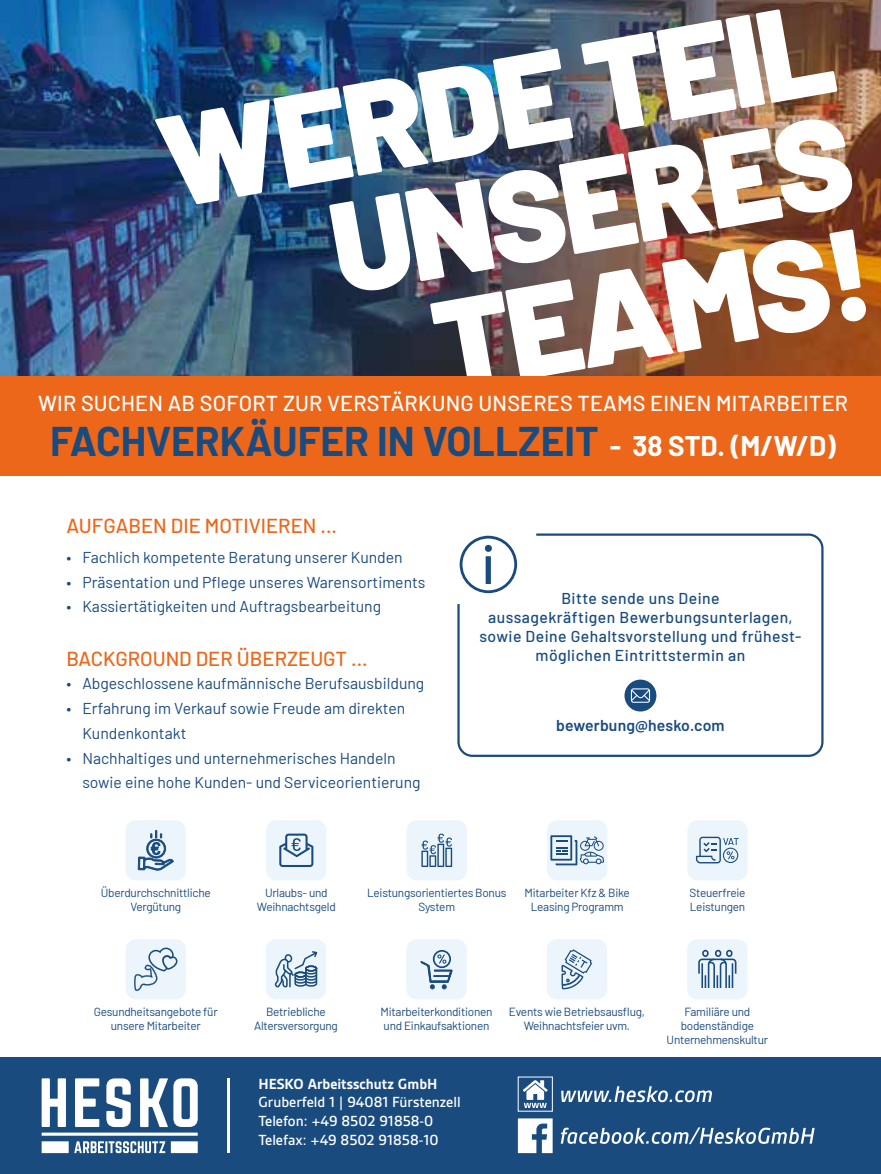
<style>
.page{position:relative;width:881px;height:1174px;background:#fff}
.page>*{position:absolute;margin:0;border:0;box-sizing:border-box;transform-origin:0 0}
.t1{font:900 130.05px/114.8px "Barlow";color:#fff;text-align:right}
.t2{font:700 40.5px "Barlow";color:#1a4b7e}
.t3{font:500 21.6px "Barlow";letter-spacing:.01em;color:#fff}
.t4{font:500 20.25px "Barlow";color:#ec671a}
.t5{font:15.75px/24.8px "Barlow";color:#1a4b7e}
.t6{font:500 15.75px/18.9px "Barlow";letter-spacing:.03em;color:#1a4b7e;text-align:center}
.t7{font:500 15.75px/18.9px "Gesta";color:#fff}
.t8{font:700 15.75px "Gesta";color:#fff}
.t9{font:600 15.75px "Barlow";letter-spacing:.01em;color:#1a4b7e}
.t10{font:11.7px/14.2px "Barlow";letter-spacing:-.02em;color:#1a4b7e;text-align:center}
.s1{font-size:27.68px;color:#fff}
</style>
<div class="page">
<div style="left:0;top:1057px;width:880px;height:117px;background:#1a4b7e"></div>
<svg style="left:74px;top:1141px;width:91px;height:12px"></svg>
<div style="left:171px;top:1141px;width:27px;height:12px;background:#fff"></div>
<div style="left:42px;top:1141px;width:27px;height:12px;background:#fff"></div>
<hr style="left:42px;top:1132px;width:156px;height:3px;background:#fff">
<svg style="left:42px;top:1078px;width:24px;height:49px"></svg>
<svg style="left:75px;top:1078px;width:24px;height:49px"></svg>
<svg style="left:106px;top:1078px;width:25px;height:49px"></svg>
<svg style="left:140px;top:1078px;width:58px;height:49px"></svg>
<hr style="left:227px;top:1078px;width:2px;height:75px;background:#fff">
<svg style="left:517px;top:1118px;width:35px;height:35px"></svg>
<svg style="left:517px;top:1076px;width:35px;height:35px"></svg>
<svg style="left:523px;top:1080px;width:24px;height:28px"></svg>
<svg style="left:561px;top:1086px;width:150px;height:16px"></svg>
<svg style="left:560px;top:1127px;width:254px;height:17px"></svg>
<svg style="left:457px;top:533px;width:367px;height:224px"></svg>
<svg style="left:484px;top:545px;width:7px;height:39px"></svg>
<div style="left:459px;top:536px;width:58px;height:57px;border:3px solid #1a4b7e;border-radius:50%"></div>
<div style="left:624px;top:679px;width:32px;height:32px;background:#1a4b7e;border-radius:50%"></div>
<svg style="left:630px;top:688px;width:19px;height:14px"></svg>
<div style="left:126px;top:820px;width:60px;height:60px;background:#ebf5fb;border-radius:10px"></div>
<svg style="left:138px;top:830px;width:36px;height:40px"></svg>
<div style="left:126px;top:939px;width:60px;height:60px;background:#ebf5fb;border-radius:10px"></div>
<svg style="left:134px;top:947px;width:43px;height:44px"></svg>
<div style="left:266px;top:820px;width:60px;height:60px;background:#ebf5fb;border-radius:10px"></div>
<svg style="left:279px;top:833px;width:34px;height:34px"></svg>
<div style="left:266px;top:939px;width:60px;height:60px;background:#ebf5fb;border-radius:10px"></div>
<svg style="left:274px;top:951px;width:43px;height:37px"></svg>
<div style="left:406px;top:820px;width:60px;height:60px;background:#ebf5fb;border-radius:10px"></div>
<svg style="left:421px;top:833px;width:31px;height:34px"></svg>
<div style="left:406px;top:939px;width:60px;height:60px;background:#ebf5fb;border-radius:10px"></div>
<svg style="left:420px;top:954px;width:32px;height:35px"></svg>
<div style="left:432px;top:950px;width:19px;height:18px;border:2px solid #1a4b7e;border-radius:50%"></div>
<div style="left:547px;top:820px;width:60px;height:60px;background:#ebf5fb;border-radius:10px"></div>
<svg style="left:550px;top:835px;width:53px;height:30px"></svg>
<div style="left:546px;top:939px;width:60px;height:60px;background:#ebf5fb;border-radius:10px"></div>
<svg style="left:561px;top:949px;width:31px;height:40px"></svg>
<div style="left:687px;top:820px;width:60px;height:60px;background:#ebf5fb;border-radius:10px"></div>
<svg style="left:695px;top:836px;width:43px;height:27px"></svg>
<div style="left:722px;top:847px;width:16px;height:16px;border:1px solid #1a4b7e;border-radius:50%"></div>
<div style="left:687px;top:939px;width:60px;height:60px;background:#ebf5fb;border-radius:10px"></div>
<div style="left:702px;top:949px;width:6px;height:8px;border:2px solid #1a4b7e;border-radius:2px"></div>
<div style="left:725px;top:949px;width:7px;height:8px;border:2px solid #1a4b7e;border-radius:2px"></div>
<div style="left:714px;top:949px;width:7px;height:8px;border:2px solid #1a4b7e;border-radius:2px"></div>
<svg style="left:698px;top:958px;width:39px;height:30px"></svg>
<img style="left:0;top:0;width:880px;height:376px">
<div style="left:0;top:376px;width:880px;height:100px;background:#ec671a"></div>
<h1 class="t1" style="left:148px;top:98px;width:683px;rotate:-10deg">WERDE TEIL<br>UNSERES<br>TEAMS!</h1>
<h3 class="t3" style="left:38px;top:387px;width:811px">WIR SUCHEN AB SOFORT ZUR VERSTÄRKUNG UNSERES TEAMS EINEN MITARBEITER</h3>
<h2 class="t2" style="left:50px;top:411px;width:786px">FACHVERKÄUFER IN VOLLZEIT <span class="s1">- 38 STD. (M/W/D)</span></h2>
<h3 class="t4" style="left:66px;top:510px;width:272px">AUFGABEN DIE MOTIVIEREN ...</h3>
<h3 class="t5" style="left:66px;top:543px;width:338px">• Fachlich kompetente Beratung unserer Kunden</h3>
<h3 class="t5" style="left:66px;top:568px;width:360px">• Präsentation und Pflege unseres Warensortiments</h3>
<h3 class="t5" style="left:66px;top:593px;width:316px">• Kassiertätigkeiten und Auftragsbearbeitung</h3>
<h3 class="t4" style="left:66px;top:643px;width:303px">BACKGROUND DER ÜBERZEUGT ...</h3>
<h3 class="t5" style="left:66px;top:670px;width:359px">• Abgeschlossene kaufmännische Berufsausbildung</h3>
<h3 class="t5" style="left:82px;top:695px;width:324px;text-indent:-16px">• Erfahrung im Verkauf sowie Freude am direkten<br>Kundenkontakt</h3>
<h3 class="t5" style="left:82px;top:744px;width:339px;text-indent:-16px">• Nachhaltiges und unternehmerisches Handeln sowie eine hohe Kunden- und Serviceorientierung</h3>
<h3 class="t6" style="left:479px;top:587px;width:323px">Bitte sende uns Deine<br>aussagekräftigen Bewerbungsunterlagen, sowie Deine Gehaltsvorstellung und frühest&shy;möglichen Eintrittstermin an</h3>
<h3 class="t9" style="left:556px;top:713px;width:170px">bewerbung@hesko.com</h3>
<p class="t10" style="left:101px;top:884px;width:111px">Überdurchschnittliche<br>Vergütung</p>
<p class="t10" style="left:257px;top:884px;width:80px">Urlaubs- und<br>Weihnachtsgeld</p>
<p class="t10" style="left:367px;top:884px;width:141px">Leistungsorientiertes Bonus<br>System</p>
<p class="t10" style="left:524px;top:884px;width:107px">Mitarbeiter Kfz &amp; Bike<br>Leasing Programm</p>
<p class="t10" style="left:689px;top:884px;width:57px;text-align:left">Steuerfreie<br>Leistungen</p>
<p class="t10" style="left:94px;top:1003px;width:125px">Gesundheitsangebote für unsere Mitarbeiter</p>
<p class="t10" style="left:254px;top:1003px;width:85px">Betriebliche<br>Altersversorgung</p>
<p class="t10" style="left:380px;top:1003px;width:113px;text-align:left">Mitarbeiterkonditionen und Einkaufsaktionen</p>
<h3 class="t8" style="left:258px;top:1074px;width:180px">HESKO Arbeitsschutz GmbH</h3>
<h3 class="t7" style="left:258px;top:1092px;width:204px">Gruberfeld 1 | 94081 Fürstenzell<br>Telefon: +49 8502 91858-0<br>Telefax: +49 8502 91858-10</h3>
<p class="t10" style="left:508px;top:1003px;width:137px">Events wie Betriebsausflug,<br>Weihnachtsfeier uvm.</p>
<p class="t10" style="left:666px;top:1003px;width:103px">Familiäre und bodenständige<br>Unternehmenskultur</p>
</div>
